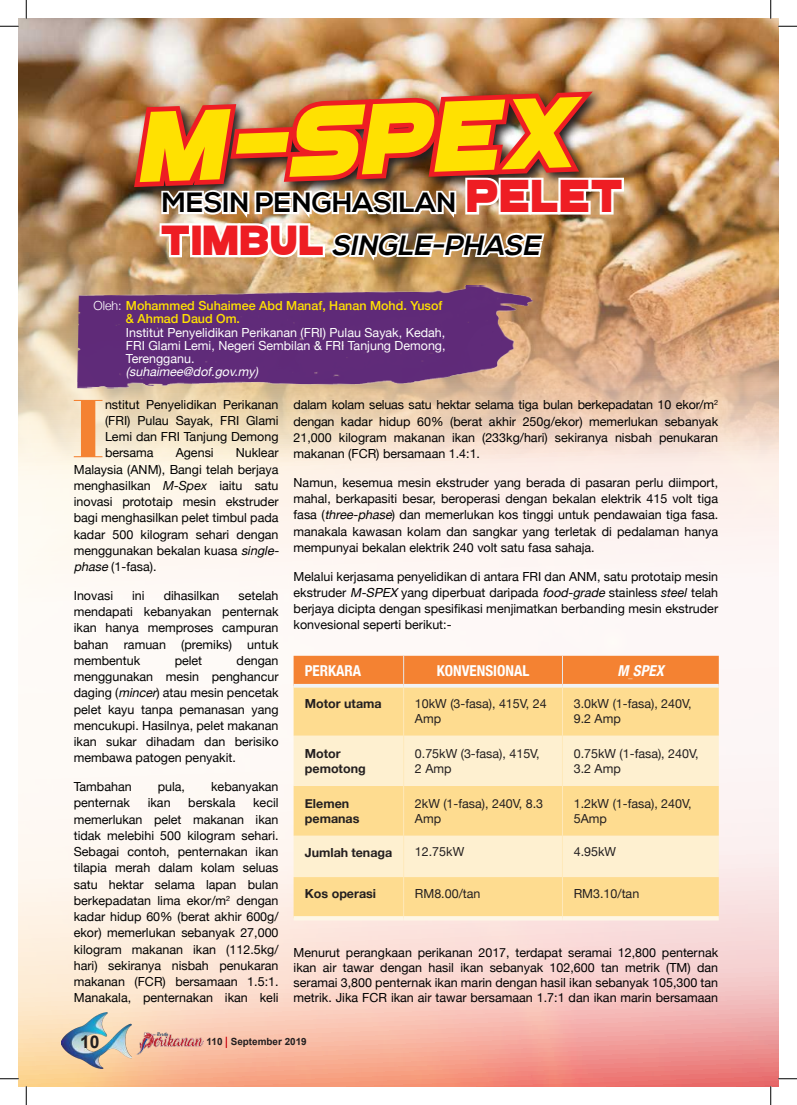
<style>
.page{position:relative;width:797px;height:1105px;background:#fff}
.page>*{position:absolute;margin:0;border:0;box-sizing:border-box;transform-origin:0 0}
.t1{font:italic 102.12px "Go Go Poster Punch";color:#ffe101}
.t2{font:83.5px "Voguer II Demo";color:#f48232}
.t3{font:700 27.88px/42.8px "Nexa";color:#000}
.t4{font:700 17.5px "Arial";color:#231f20}
.t5{font:700 condensed 15px "Helvetica Neue";color:#fff}
.t6{font:italic 700 condensed 15px "Helvetica Neue";color:#fff}
.t7{font:12.5px/16.2px "Helvetica Neue";color:#000;text-align:justify}
.t8{font:12.5px/15px "Helvetica Neue";color:#231f20}
.t9{font:12.5px/13.1px "Helvetica Neue";color:#fff;text-align:justify}
.t10{font:700 12.5px/15px "Helvetica Neue";color:#231f20}
.t11{font:500 12.5px/13.1px "Helvetica Neue";color:#ffe101}
.t12{font:italic 12.5px "Helvetica Neue";color:#fff}
.t13{font:700 9.88px "Arial";color:#231f20}
.s1{font-family:"Go Go Poster Punch";font-weight:400;font-size:47px;color:#ee1d23}
.s2{font-family:"Go Go Poster Punch";font-weight:400;font-size:43px;color:#ee1d23}
.s3{font-style:italic}
.s4{font-weight:300;color:#fff}
</style>
<div class="page">
<img style="left:19px;top:466px;width:759px;height:620px">
<img style="left:19px;top:19px;width:759px;height:447px">
<div style="left:293px;top:688px;width:425px;height:228px;background:#fedc90"></div>
<svg style="left:293px;top:736px;width:425px;height:141px;background:#fde8b9"></svg>
<svg style="left:293px;top:686px;width:110px;height:2px"></svg>
<svg style="left:403px;top:686px;width:159px;height:2px"></svg>
<svg style="left:562px;top:686px;width:156px;height:2px"></svg>
<svg style="left:293px;top:656px;width:425px;height:30px;background:#f38a40"></svg>
<hr style="left:403px;top:688px;width:1px;height:48px;background:#fee9ba">
<hr style="left:562px;top:688px;width:1px;height:48px;background:#fee9ba">
<hr style="left:403px;top:736px;width:1px;height:50px;background:#fee9ba">
<hr style="left:562px;top:736px;width:1px;height:50px;background:#fee9ba">
<hr style="left:403px;top:786px;width:1px;height:50px;background:#fee9ba">
<hr style="left:562px;top:786px;width:1px;height:50px;background:#fee9ba">
<hr style="left:403px;top:836px;width:1px;height:41px;background:#fee9ba">
<hr style="left:562px;top:836px;width:1px;height:41px;background:#fee9ba">
<hr style="left:403px;top:877px;width:1px;height:39px;background:#fee9ba">
<hr style="left:562px;top:877px;width:1px;height:39px;background:#fee9ba">
<hr style="left:293px;top:916px;width:110px;height:4px;background:#fef7e6">
<hr style="left:403px;top:916px;width:159px;height:4px;background:#fef7e6">
<hr style="left:562px;top:916px;width:156px;height:4px;background:#fef7e6">
<img style="left:77px;top:278px;width:456px;height:118px">
<img style="left:128px;top:78px;width:498px;height:191px">
<img style="left:62px;top:1013px;width:70px;height:55px">
<img style="left:137px;top:1032px;width:66px;height:22px">
<svg style="left:0;top:25px;width:19px;height:2px"></svg>
<svg style="left:778px;top:25px;width:19px;height:2px"></svg>
<svg style="left:0;top:1078px;width:19px;height:1px"></svg>
<svg style="left:778px;top:1078px;width:19px;height:1px"></svg>
<svg style="left:25px;top:0;width:2px;height:19px"></svg>
<svg style="left:25px;top:1086px;width:2px;height:19px"></svg>
<svg style="left:770px;top:0;width:1px;height:19px"></svg>
<svg style="left:770px;top:1086px;width:1px;height:19px"></svg>
<h1 class="t1" style="left:136px;top:77px;width:438px;rotate:-2deg">M-SPEX</h1>
<h3 class="t3" style="left:162px;top:182px;width:463px">MESIN PENGHASILAN <span class="s1">PELET<br></span><span class="s2">T I M B U L</span> <span class="s3">SINGLE-PHASE</span></h3>
<p class="t11" style="left:126px;top:298px;width:318px;text-indent:-32px"><span class="s4">Oleh:</span> Mohammed Suhaimee Abd Manaf, Hanan Mohd. Yusof &amp; Ahmad Daud Om.</p>
<p class="t9" style="left:126px;top:326px;width:321px">Institut Penyelidikan Perikanan (FRI) Pulau Sayak, Kedah, FRI Glami Lemi, Negeri Sembilan &amp; FRI Tanjung Demong, Terengganu.</p>
<p class="t12" style="left:126px;top:362px;width:137px">(suhaimee@dof.gov.my)</p>
<h2 class="t2" style="left:73px;top:398px;width:32px">I</h2>
<p class="t7" style="left:105px;top:397px;width:175px">nstitut Penyelidikan Perikanan (FRI) Pulau Sayak, FRI Glami Lemi dan FRI Tanjung Demong bersama</p>
<p class="t7" style="left:74px;top:445px;width:210px;text-align:left;text-indent:162px">Nuklear<br>Malaysia (ANM), Bangi telah berjaya menghasilkan <span class="s3">M-Spex</span> iaitu satu inovasi prototaip mesin ekstruder bagi menghasilkan pelet timbul pada kadar 500 kilogram sehari dengan menggunakan bekalan kuasa <span class="s3">single&shy;phase</span>(1-fasa).</p>
<p class="t7" style="left:74px;top:588px;width:41px">Inovasi</p>
<p class="t7" style="left:132px;top:588px;width:14px">ini</p>
<p class="t7" style="left:164px;top:588px;width:57px">dihasilkan</p>
<p class="t7" style="left:176px;top:445px;width:39px">Agensi</p>
<p class="t7" style="left:74px;top:588px;width:206px;text-indent:165px">setelah mendapati kebanyakan penternak ikan hanya memproses campuran bahan ramuan (premiks) untuk membentuk</p>
<p class="t7" style="left:74px;top:653px;width:206px;text-indent:163px">dengan menggunakan mesin penghancur daging (<span class="s3">mincer</span>) atau mesin pencetak pelet kayu tanpa pemanasan yang mencukupi. Hasilnya, pelet makanan ikan sukar dihadam dan berisiko membawa patogen penyakit.</p>
<p class="t7" style="left:74px;top:779px;width:59px">Tambahan</p>
<p class="t7" style="left:158px;top:779px;width:29px">pula,</p>
<p class="t7" style="left:211px;top:779px;width:69px">kebanyakan</p>
<p class="t7" style="left:74px;top:795px;width:58px">penternak</p>
<p class="t7" style="left:148px;top:795px;width:24px">ikan</p>
<p class="t7" style="left:188px;top:795px;width:49px">berskala</p>
<p class="t7" style="left:175px;top:653px;width:29px">pelet</p>
<p class="t7" style="left:74px;top:795px;width:206px;text-indent:179px">kecil memerlukan pelet makanan ikan tidak melebihi 500 kilogram sehari.<br>Sebagai contoh, penternakan ikan tilapia merah dalam kolam seluas satu hektar selama lapan bulan berkepadatan lima ekor/m<sup>2</sup> dengan kadar hidup 60% (berat akhir 600g/ ekor) memerlukan sebanyak 27,000 kilogram makanan ikan (112.5kg/ hari) sekiranya nisbah penukaran makanan (FCR) bersamaan 1.5:1.<br>Manakala, penternakan ikan keli</p>
<p class="t7" style="left:293px;top:397px;width:426px">dalam kolam seluas satu hektar selama tiga bulan berkepadatan 10 ekor/m<sup>2 </sup>dengan kadar hidup 60% (berat akhir 250g/ekor) memerlukan sebanyak 21,000 kilogram makanan ikan (233kg/hari) sekiranya nisbah penukaran makanan (FCR) bersamaan 1.4:1.</p>
<p class="t7" style="left:293px;top:475px;width:426px">Namun, kesemua mesin ekstruder yang berada di pasaran perlu diimport, mahal, berkapasiti besar, beroperasi dengan bekalan elektrik 415 volt tiga fasa (<span class="s3">three-phase</span>) dan memerlukan kos tinggi untuk pendawaian tiga fasa. manakala kawasan kolam dan sangkar yang terletak di pedalaman hanya mempunyai bekalan elektrik 240 volt satu fasa sahaja.</p>
<p class="t7" style="left:293px;top:569px;width:426px">Melalui kerjasama penyelidikan di antara FRI dan ANM, satu prototaip mesin ekstruder <span class="s3">M-SPEX</span> yang diperbuat daripada <span class="s3">food-grade</span>stainless <span class="s3">steel</span> telah berjaya dicipta dengan spesifikasi menjimatkan berbanding mesin ekstruder konvesional seperti berikut:-</p>
<p class="t5" style="left:305px;top:659px;width:58px">PERKARA</p>
<p class="t5" style="left:437px;top:659px;width:94px">KONVENSIONAL</p>
<p class="t6" style="left:617px;top:659px;width:52px">M<sub>_</sub>SPEX</p>
<p class="t10" style="left:305px;top:696px;width:78px">Motor utama</p>
<p class="t8" style="left:415px;top:696px;width:133px">10kW (3-fasa), 415V, 24<br>Amp</p>
<p class="t8" style="left:573px;top:696px;width:119px">3.0kW (1-fasa), 240V,<br>9.2 Amp</p>
<p class="t10" style="left:305px;top:746px;width:62px">Motor pemotong</p>
<p class="t8" style="left:415px;top:746px;width:126px">0.75kW (3-fasa), 415V,<br>2 Amp</p>
<p class="t8" style="left:573px;top:746px;width:126px">0.75kW (1-fasa), 240V,<br>3.2 Amp</p>
<p class="t10" style="left:305px;top:796px;width:56px">Elemen pemanas</p>
<p class="t8" style="left:415px;top:796px;width:130px">2kW (1-fasa), 240V, 8.3<br>Amp</p>
<p class="t8" style="left:573px;top:796px;width:119px">1.2kW (1-fasa), 240V,<br>5Amp</p>
<p class="t10" style="left:305px;top:845px;width:89px">Jumlah tenaga</p>
<p class="t8" style="left:415px;top:845px;width:51px">12.75kW</p>
<p class="t8" style="left:573px;top:845px;width:44px">4.95kW</p>
<p class="t10" style="left:305px;top:886px;width:73px">Kos operasi</p>
<p class="t8" style="left:415px;top:886px;width:67px">RM8.00/tan</p>
<p class="t8" style="left:573px;top:886px;width:67px">RM3.10/tan</p>
<p class="t7" style="left:293px;top:946px;width:426px;line-height:15px">Menurut perangkaan perikanan 2017, terdapat seramai 12,800 penternak ikan air tawar dengan hasil ikan sebanyak 102,600 tan metrik (TM) dan seramai 3,800 penternak ikan marin dengan hasil ikan sebanyak 105,300 tan metrik. Jika FCR ikan air tawar bersamaan 1.7:1 dan ikan marin bersamaan</p>
<h3 class="t4" style="left:80px;top:1030px;width:21px">10</h3>
<p class="t13" style="left:206px;top:1035px;width:102px">110 September 2019</p>
</div>
